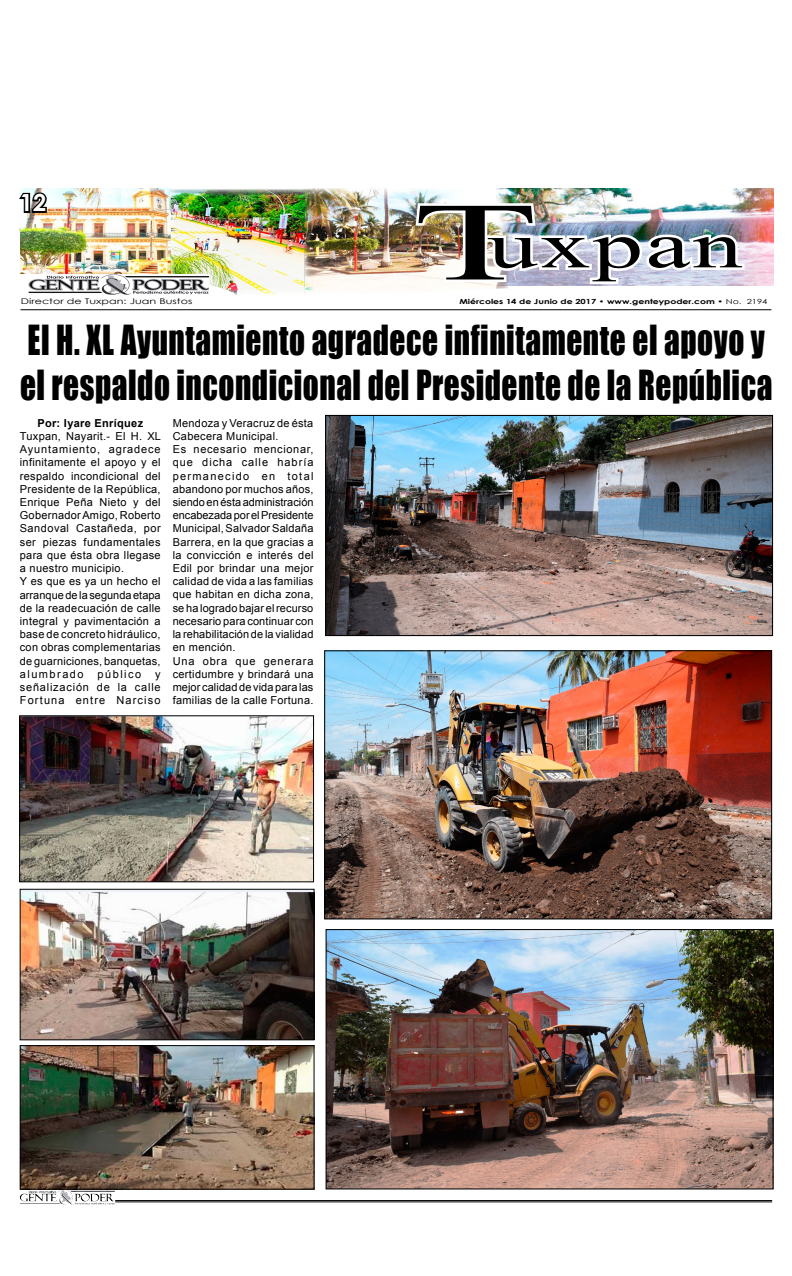
<style>
.page{position:relative;width:792px;height:1276px;background:#fff}
.page>*{position:absolute;margin:0;border:0;box-sizing:border-box;transform-origin:0 0}
.t1{font:111.2px "Times New Roman";color:#000;scale:1.85 1}
.t2{font:65.6px "Times New Roman";letter-spacing:.025em;color:#000;scale:1.53 1}
.t3{font:38.1px/45px "Impact";letter-spacing:.02em;color:#000;scale:.82 1}
.t4{font:700 25.2px "Century Gothic";color:#fff;scale:1.14 1}
.t5{font:700 23.6px "Century Gothic";color:#fff}
.t6{font:11px/13.2px "Arial";letter-spacing:.03em;color:#000}
.t7{font:700 11px "Arial";letter-spacing:.03em;color:#000}
.t8{font:11px "Arial";letter-spacing:.135em;color:#000}
.t9{font:7.9px "Century Gothic";color:#000;scale:1.41 1}
.t10{font:700 7px "Century Gothic";color:#000;scale:1.33 1}
.s1{font-weight:400}
</style>
<div class="page">
<hr style="left:115px;top:1200px;width:657px;height:1px;background:#000">
<hr style="left:115px;top:1201px;width:657px;height:1px;background:#000">
<img style="left:58px;top:1189px;width:14px;height:13px">
<img style="left:21px;top:188px;width:149px;height:85px">
<img style="left:170px;top:188px;width:135px;height:106px">
<svg style="left:20px;top:277px;width:218px;height:34px"></svg>
<img style="left:29px;top:274px;width:180px;height:20px">
<img style="left:508px;top:188px;width:265px;height:5px">
<img style="left:305px;top:188px;width:203px;height:103px">
<hr style="left:21px;top:309px;width:750px;height:1px;background:#000">
<img style="left:383px;top:193px;width:391px;height:118px">
<svg style="left:19px;top:189px;width:42px;height:42px"></svg>
<img style="left:327px;top:417px;width:444px;height:217px">
<div style="left:325px;top:415px;width:448px;height:221px;border:1px solid #000"></div>
<img style="left:326px;top:652px;width:444px;height:265px">
<div style="left:324px;top:650px;width:448px;height:269px;border:1px solid #000"></div>
<img style="left:328px;top:931px;width:444px;height:256px">
<div style="left:326px;top:929px;width:448px;height:260px;border:1px solid #000"></div>
<img style="left:21px;top:717px;width:291px;height:163px">
<div style="left:19px;top:715px;width:295px;height:167px;border:1px solid #000"></div>
<img style="left:22px;top:891px;width:290px;height:147px">
<div style="left:20px;top:889px;width:294px;height:151px;border:1px solid #000"></div>
<img style="left:22px;top:1047px;width:290px;height:140px">
<div style="left:20px;top:1045px;width:294px;height:144px;border:1px solid #000"></div>
<h3 class="t5" style="left:20px;top:185px;width:28px">12</h3>
<h3 class="t4" style="left:20px;top:188px;width:30px">12</h3>
<p class="t9" style="left:21px;top:295px;width:123px">Director de Tuxpan: Juan Bustos</p>
<h1 class="t1" style="left:412px;top:164px;width:69px">T</h1>
<p class="t10" style="left:459px;top:296px;width:233px">Miércoles 14 de Junio de 2017 • www.genteypoder.com • <span class="s1">No. 2194</span></p>
<h2 class="t2" style="left:488px;top:199px;width:168px">uxpan</h2>
<h3 class="t3" style="left:20px;top:317px;width:919px">El H. XL Ayuntamiento agradece infinitamente el apoyo y el respaldo incondicional del Presidente de la República</h3>
<p class="t7" style="left:37px;top:415px;width:107px">Por: Iyare Enríquez</p>
<p class="t6" style="left:20px;top:429px;width:143px">Tuxpan, Nayarit.- El H. XL<br>Ayuntamiento, agradece infinitamente el apoyo y el respaldo incondicional del<br>Presidente de la República,<br>Enrique Peña Nieto y del<br>Gobernador Amigo, Roberto<br>Sandoval Castañeda, por ser piezas fundamentales para que ésta obra llegase a nuestro municipio.<br>Y es que es ya un hecho el arranque de la segunda etapa de la readecuación de calle integral y pavimentación a base de concreto hidráulico, con obras complementarias de guarniciones, banquetas, alumbrado</p>
<p class="t8" style="left:98px;top:666px;width:45px">público</p>
<p class="t6" style="left:20px;top:667px;width:142px;text-align:justify;text-indent:135px">y señalización de la calle Fortuna entre Narciso</p>
<p class="t6" style="left:173px;top:416px;width:142px">Mendoza y Veracruz de ésta<br>Cabecera Municipal.<br>Es necesario mencionar, que dicha calle habría permanecido en total abandono por muchos años, siendo en ésta administración encabezada por el Presidente<br>Municipal, Salvador Saldaña<br>Barrera, en la que gracias a la convicción e interés del<br>Edil por brindar una mejor calidad de vida a las familias que habitan en dicha zona, se ha logrado bajar el recurso necesario para continuar con la rehabilitación de la vialidad en mención.<br>Una obra que generara certidumbre y brindará una mejor calidad de vida para las familias de la calle Fortuna.</p>
</div>
